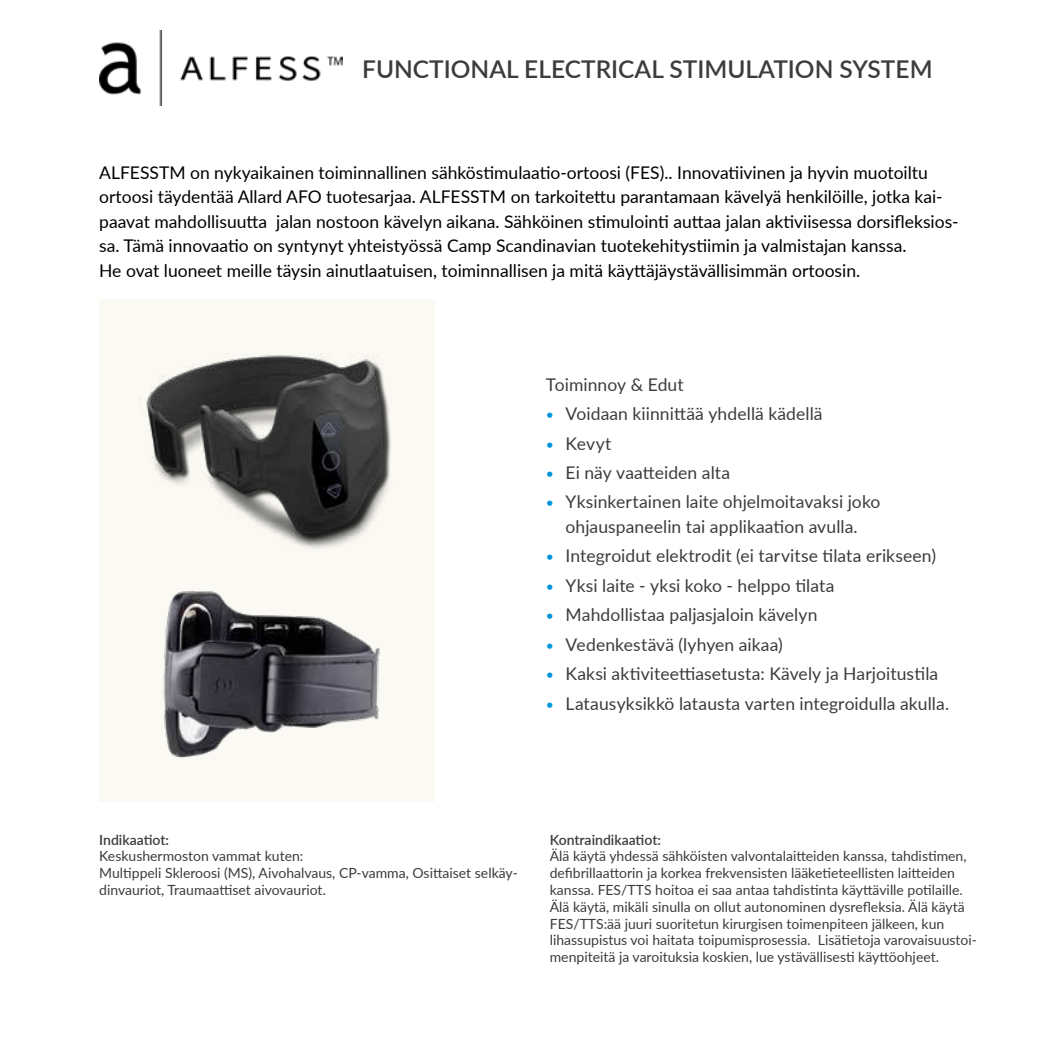
<style>
.page{position:relative;width:1042px;height:1042px;background:#fff}
.page>*{position:absolute;margin:0;border:0;box-sizing:border-box;transform-origin:0 0}
.t1{font:600 24.5px "Lato";color:#3c3c3b}
.t2{font:17.5px/24.5px "Lato";color:#000}
.t3{font:17.5px/29.4px "Lato";letter-spacing:.005em;color:#3c3c3b}
.t4{font:14px/16.8px "Lato";color:#3c3c3b}
.t5{font:600 14px "Lato";color:#3c3c3b}
.s1{font-size:14px;color:#0095db}
</style>
<div class="page">
<img style="left:99px;top:31px;width:243px;height:74px">
<div style="left:99px;top:300px;width:336px;height:502px;background:#fbf9f3"></div>
<img style="left:146px;top:355px;width:245px;height:194px">
<img style="left:163px;top:591px;width:217px;height:167px">
<h1 class="t1" style="left:362px;top:51px;width:572px">FUNCTIONAL ELECTRICAL STIMULATION SYSTEM</h1>
<p class="t2" style="left:99px;top:159px;width:861px">ALFESSTM on nykyaikainen toiminnallinen sähköstimulaatio-ortoosi (FES).. Innovatiivinen ja hyvin muotoiltu ortoosi täydentää Allard AFO tuotesarjaa. ALFESSTM on tarkoitettu parantamaan kävelyä henkilöille, jotka kai&shy;paavat mahdollisuutta jalan nostoon kävelyn aikana. Sähköinen stimulointi auttaa jalan aktiviisessa dorsifleksios&shy;sa. Tämä innovaatio on syntynyt yhteistyössä Camp Scandinavian tuotekehitystiimin ja valmistajan kanssa.<br>He ovat luoneet meille täysin ainutlaatuisen, toiminnallisen ja mitä käyttäjäystävällisimmän ortoosin.</p>
<p class="t3" style="left:546px;top:369px;width:336px">Toiminnoy &amp; Edut<br><span class="s1">ҋ</span> Voidaan kiinnittää yhdellä kädellä<br><span class="s1">ҋ</span> Kevyt<br><span class="s1">ҋ</span> Ei näy vaatteiden alta<br><span class="s1">ҋ</span> Yksinkertainen laite ohjelmoitavaksi joko</p>
<p class="t3" style="left:546px;top:511px;width:405px;text-indent:20px">ohjauspaneelin tai applikaation avulla.<br><span class="s1">ҋ</span> Integroidut elektrodit (ei tarvitse tilata erikseen)<br><span class="s1">ҋ</span> Yksi laite - yksi koko - helppo tilata<br><span class="s1">ҋ</span> Mahdollistaa paljasjaloin kävelyn<br><span class="s1">ҋ</span> Vedenkestävä (lyhyen aikaa)<br><span class="s1">ҋ</span> Kaksi aktiviteettiasetusta: Kävely ja Harjoitustila <span class="s1">ҋ</span> Latausyksikkö latausta varten integroidulla akulla.</p>
<p class="t5" style="left:99px;top:829px;width:71px">Indikaatiot:</p>
<p class="t4" style="left:99px;top:847px;width:420px">Keskushermoston vammat kuten:<br>Multippeli Skleroosi (MS), Aivohalvaus, CP-vamma, Osittaiset selkäy&shy;dinvauriot, Traumaattiset aivovauriot.</p>
<p class="t5" style="left:550px;top:829px;width:113px">Kontraindikaatiot:</p>
<p class="t4" style="left:550px;top:847px;width:429px">Älä käytä yhdessä sähköisten valvontalaitteiden kanssa, tahdistimen, defibrillaattorin ja korkea frekvensisten lääketieteellisten laitteiden kanssa. FES/TTS hoitoa ei saa antaa tahdistinta käyttäville potilaille.<br>Älä käytä, mikäli sinulla on ollut autonominen dysrefleksia. Älä käytä FES/TTS:ää juuri suoritetun kirurgisen toimenpiteen jälkeen, kun lihassupistus voi haitata toipumisprosessia. Lisätietoja varovaisuustoi&shy;menpiteitä ja varoituksia koskien, lue ystävällisesti käyttöohjeet.</p>
</div>
